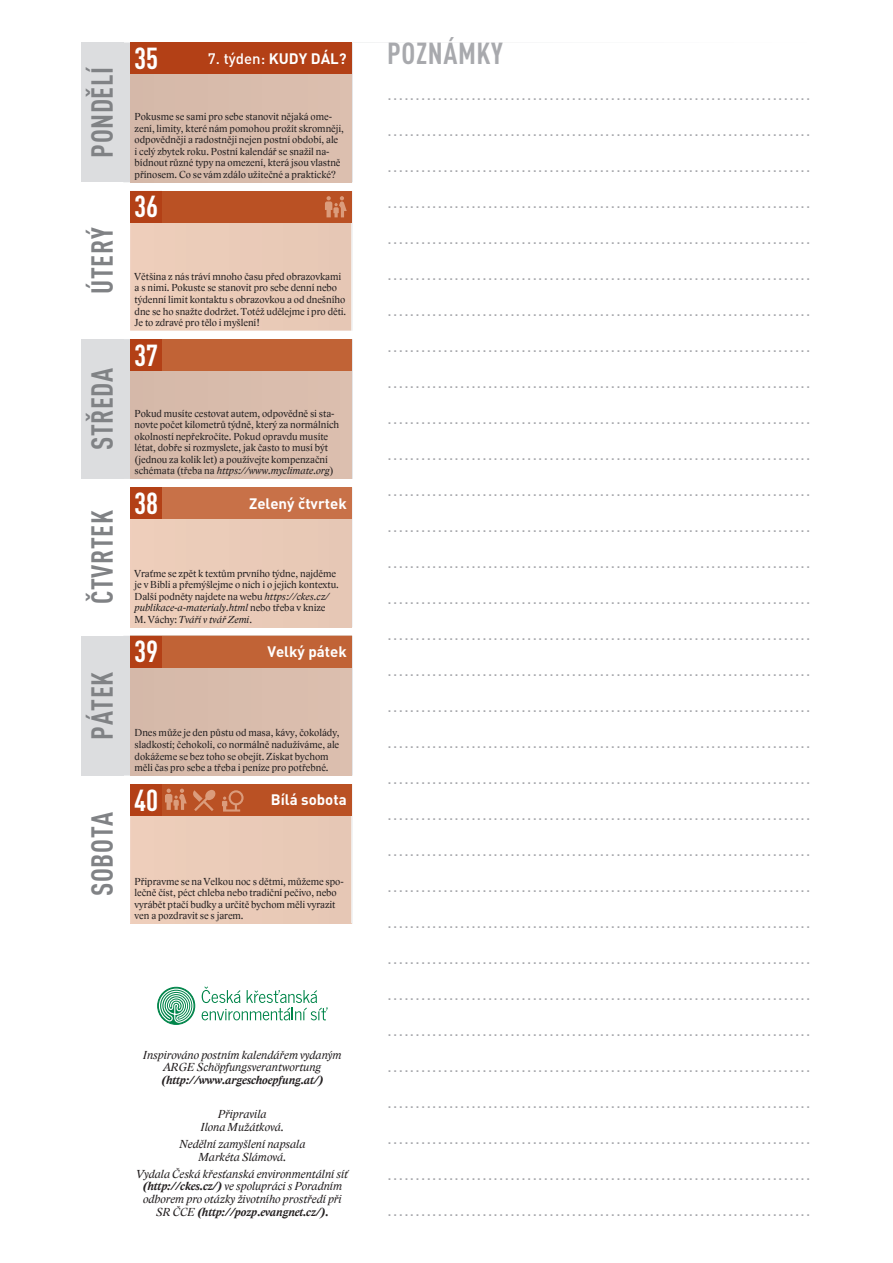
<style>
.page{position:relative;width:893px;height:1263px;background:#fff}
.page>*{position:absolute;margin:0;border:0;box-sizing:border-box;transform-origin:0 0}
.t1{font:300 condensed 30px/36px "DIN Pro";color:#a8a9ad;text-align:justify}
.t2{font:700 condensed 30px "DIN Pro";letter-spacing:.02em;color:#808285}
.t3{font:700 condensed 30px "DIN Pro";color:#fff}
.t4{font:700 condensed 30px "DIN Pro";letter-spacing:.02em;color:#a8a9ad}
.t5{font:700 15px "DIN Pro";color:#fff}
.t6{font:500 15px "DIN Pro";color:#fff}
.t7{font:italic 12px/12.8px "Lido STF";color:#231f20;text-align:center}
.t8{font:italic 700 12px "Lido STF";color:#231f20}
.t9{font:10.5px/11.6px "Lido STF";color:#231f20}
.s1{font-weight:700}
.s2{font-style:italic}
</style>
<div class="page">
<div style="left:81px;top:43px;width:42px;height:139px;background:#dcdddf"></div>
<div style="left:81px;top:339px;width:42px;height:140px;background:#dcdddf"></div>
<div style="left:81px;top:636px;width:42px;height:139px;background:#dcdddf"></div>
<div style="left:158px;top:987px;width:37px;height:37px;background:#42a478;border-radius:50%"></div>
<div style="left:157px;top:987px;width:38px;height:38px;border:1px solid #00854a;border-radius:50%"></div>
<svg style="left:158px;top:988px;width:36px;height:37px"></svg>
<svg style="left:202px;top:986px;width:125px;height:34px"></svg>
<div style="left:130px;top:43px;width:221px;height:139px;background:#d8bcac"></div>
<div style="left:130px;top:43px;width:32px;height:31px;background:#b34016"></div>
<div style="left:162px;top:43px;width:189px;height:31px;background:#b34016"></div>
<svg style="left:130px;top:191px;width:221px;height:140px;background:#dfaf96"></svg>
<div style="left:130px;top:339px;width:221px;height:140px;background:#d8bcac"></div>
<div style="left:130px;top:339px;width:32px;height:32px;background:#b34016"></div>
<div style="left:162px;top:339px;width:189px;height:32px;background:#c16336"></div>
<div style="left:130px;top:487px;width:221px;height:140px;background:#eacab8"></div>
<div style="left:130px;top:487px;width:32px;height:32px;background:#b34016"></div>
<div style="left:162px;top:487px;width:189px;height:32px;background:#c87148"></div>
<div style="left:130px;top:636px;width:221px;height:139px;background:#d8bcac"></div>
<div style="left:130px;top:636px;width:32px;height:32px;background:#b34016"></div>
<div style="left:162px;top:636px;width:189px;height:32px;background:#c16336"></div>
<svg style="left:130px;top:784px;width:221px;height:140px;background:#dfaf97"></svg>
<p class="t2" style="left:79px;top:158px;width:92px;rotate:-90deg">PONDĚLÍ</p>
<p class="t2" style="left:79px;top:294px;width:68px;rotate:-90deg">ÚTERÝ</p>
<p class="t2" style="left:79px;top:450px;width:84px;rotate:-90deg">STŘEDA</p>
<p class="t2" style="left:79px;top:604px;width:95px;rotate:-90deg">ČTVRTEK</p>
<p class="t2" style="left:79px;top:740px;width:69px;rotate:-90deg">PÁTEK</p>
<p class="t2" style="left:79px;top:896px;width:85px;rotate:-90deg">SOBOTA</p>
<p class="t3" style="left:134px;top:36px;width:26px">35</p>
<p class="t6" style="left:208px;top:46px;width:140px">7. týden: <span class="s1">KUDY DÁL?</span></p>
<p class="t9" style="left:135px;top:111px;width:211px">Pokusme se sami pro sebe stanovit nějaká ome&shy;zení, limity, které nám pomohou prožít skromněji, odpovědněji a radostněji nejen postní období, ale<br>i celý zbytek roku. Postní kalendář se snažil na&shy;bídnout různé typy na omezení, která jsou vlastně přínosem. Co se vám zdálo užitečné a praktické?</p>
<p class="t3" style="left:134px;top:184px;width:26px">36</p>
<p class="t9" style="left:135px;top:271px;width:213px">Většina z nás tráví mnoho času před obrazovkami a s nimi. Pokuste se stanovit pro sebe denní nebo týdenní limit kontaktu s obrazovkou a od dnešního dne se ho snažte dodržet. Totéž udělejme i pro děti.<br>Je to zdravé pro tělo i myšlení!</p>
<p class="t3" style="left:134px;top:332px;width:26px">37</p>
<p class="t9" style="left:135px;top:407px;width:206px">Pokud musíte cestovat autem, odpovědně si sta&shy;novte počet kilometrů týdně, který za normálních okolností nepřekročíte. Pokud opravdu musíte létat, dobře si rozmyslete, jak často to musí být (jednou za kolik let) a používejte kompenzační schémata (třeba na <span class="s2">https://www.myclimate.org</span>)</p>
<p class="t3" style="left:134px;top:481px;width:26px">38</p>
<p class="t5" style="left:249px;top:491px;width:99px">Zelený čtvrtek</p>
<p class="t9" style="left:135px;top:567px;width:206px">Vraťme se zpět k textům prvního týdne, najděme je v Bibli a přemýšlejme o nich i o jejich kontextu.<br>Další podněty najdete na webu <span class="s2">https://ckes.cz/ publikace -a-materialy.html</span> nebo třeba v knize M. Váchy: <span class="s2">Tváří v tvář Zemi</span>.</p>
<p class="t3" style="left:134px;top:629px;width:26px">39</p>
<p class="t5" style="left:267px;top:639px;width:81px">Velký pátek</p>
<p class="t9" style="left:135px;top:727px;width:207px">Dnes může je den půstu od masa, kávy, čokolády, sladkostí; čehokoli, co normálně nadužíváme, ale dokážeme se bez toho se obejít. Získat bychom měli čas pro sebe a třeba i peníze pro potřebné.</p>
<p class="t3" style="left:134px;top:777px;width:26px">40</p>
<p class="t5" style="left:271px;top:787px;width:77px">Bílá sobota</p>
<p class="t9" style="left:135px;top:875px;width:211px">Připravme se na Velkou noc s dětmi, můžeme spo&shy;lečně číst, péct chleba nebo tradiční pečivo, nebo vyrábět ptačí budky a určitě bychom měli vyrazit ven a pozdravit se s jarem.</p>
<p class="t7" style="left:143px;top:1048px;width:200px">Inspirováno postním kalendářem vydaným<br>ARGE Schöpfungsverantwortung</p>
<p class="t8" style="left:161px;top:1073px;width:164px">(http://www.argeschoepfung.at/)</p>
<p class="t7" style="left:201px;top:1108px;width:85px">Připravila<br>Ilona Mužátková.</p>
<p class="t7" style="left:179px;top:1137px;width:128px">Nedělní zamyšlení napsala<br>Markéta Slámová.</p>
<p class="t7" style="left:137px;top:1167px;width:213px">Vydala Česká křesťanská environmentální síť <span class="s1">(http://ckes.cz/)</span> ve spolupráci s Poradním odborem pro otázky životního prostředí při SR ČCE <span class="s1">(http://pozp.evangnet.cz/).</span></p>
<p class="t4" style="left:387px;top:31px;width:117px">POZNÁMKY</p>
<p class="t1" style="left:387px;top:69px;width:426px">............................................................................ ............................................................................ ............................................................................ ............................................................................ ............................................................................ ............................................................................ ............................................................................ ............................................................................ ............................................................................ ............................................................................ ............................................................................ ............................................................................ ............................................................................ ............................................................................ ............................................................................ ............................................................................ ............................................................................ ............................................................................ ............................................................................ ............................................................................ ............................................................................ ............................................................................ ............................................................................ ............................................................................ ............................................................................ ............................................................................ ............................................................................ ............................................................................ ............................................................................ ............................................................................ ............................................................................ ............................................................................</p>
</div>
